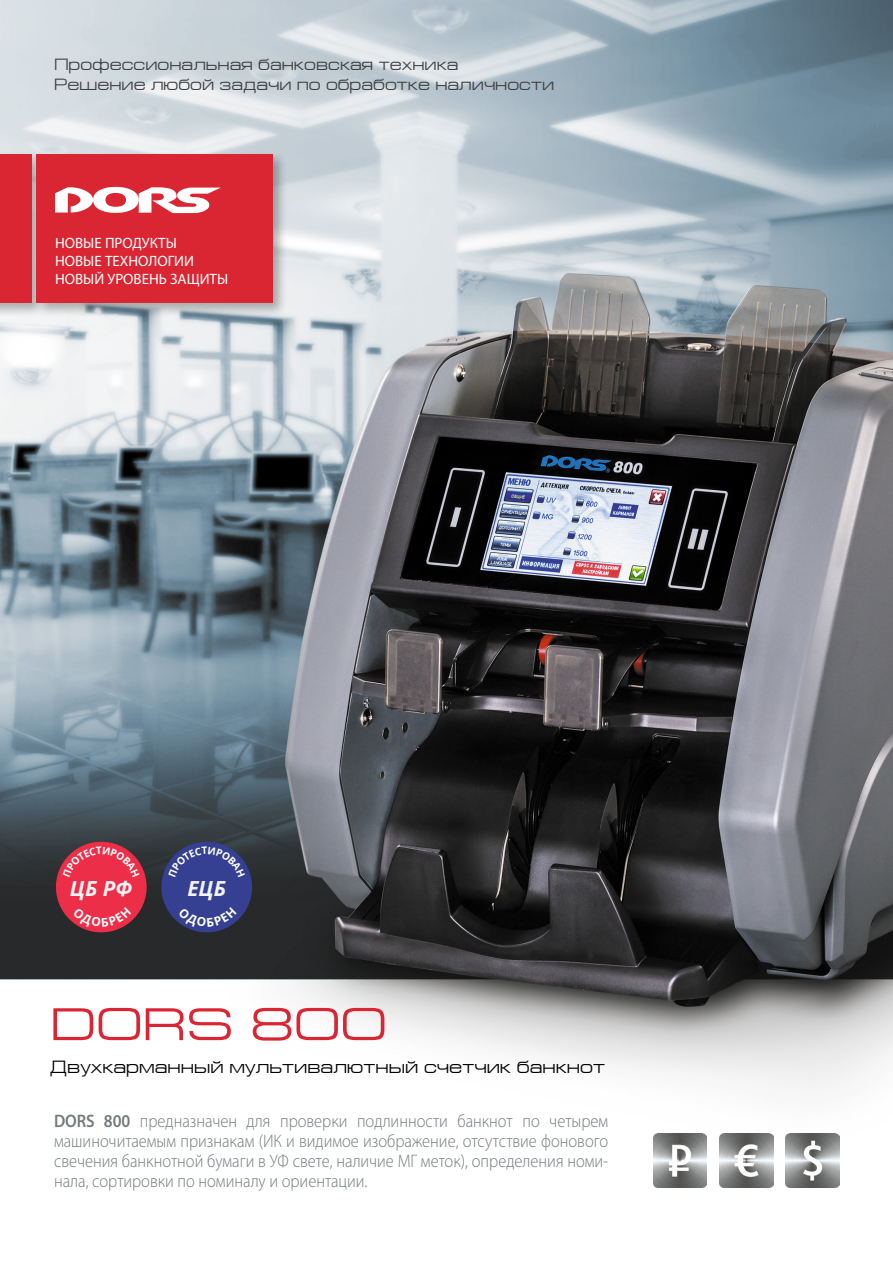
<style>
.page{position:relative;width:893px;height:1263px;background:#fff}
.page>*{position:absolute;margin:0;border:0;box-sizing:border-box;transform-origin:0 0}
.t1{font:45.9px "Europe Ext";color:#da2532;scale:1.11 1}
.t2{font:italic 700 20.85px "Noto Sans";color:#f3f3f3}
.t3{font:300 18.15px/39.6px "Myriad Pro";color:#747a7c;scale:.91 1}
.t4{font:600 18.15px "Myriad Pro";color:#747a7c;scale:.91 1}
.t5{font:18px "Europe Ext";color:#000}
.t6{font:16.5px/19.8px "Europe Ext";color:#3c3e40}
.t7{font:15px/18px "Myriad Pro";color:#fff}
</style>
<div class="page">
<img style="left:0;top:0;width:893px;height:1188px">
<div style="left:0;top:151px;width:46px;height:167px;background:#000;opacity:.3"></div>
<div style="left:0;top:154px;width:31px;height:149px;background:#da2532"></div>
<div style="left:34px;top:151px;width:254px;height:167px;background:#000;opacity:.3"></div>
<div style="left:37px;top:154px;width:236px;height:149px;background:#da2532"></div>
<svg style="left:55px;top:187px;width:166px;height:26px"></svg>
<img style="left:786px;top:1134px;width:53px;height:53px">
<img style="left:719px;top:1134px;width:54px;height:53px">
<img style="left:653px;top:1134px;width:54px;height:53px">
<svg style="left:56px;top:842px;width:91px;height:90px;background:#c32e44"></svg>
<svg style="left:161px;top:842px;width:91px;height:90px;background:#333c7d"></svg>
<p class="t6" style="left:54px;top:55px;width:502px">Профессиональная банковская техника<br>Решение любой задачи по обработке наличности</p>
<p class="t7" style="left:55px;top:234px;width:175px">НОВЫЕ ПРОДУКТЫ<br>НОВЫЕ ТЕХНОЛОГИИ<br>НОВЫЙ УРОВЕНЬ ЗАЩИТЫ</p>
<p class="t2" style="left:70px;top:874px;width:64px">ЦБ РФ</p>
<p class="t2" style="left:187px;top:874px;width:40px">ЕЦБ</p>
<h1 class="t1" style="left:50px;top:999px;width:305px">DORS 800</h1>
<p class="t5" style="left:50px;top:1057px;width:557px">Двухкарманный мультивалютный счетчик банкнот</p>
<p class="t3" style="left:457px;top:1102px;width:62px">банкнот</p>
<p class="t4" style="left:54px;top:1111px;width:46px">DORS</p>
<p class="t3" style="left:54px;top:1121px;width:610px">машиночитаемым признакам (ИК и видимое изображение, отсутствие фонового нала, сортировки по номиналу и ориентации.</p>
<p class="t4" style="left:104px;top:1111px;width:31px">800</p>
<p class="t3" style="left:140px;top:1102px;width:108px">предназначен</p>
<p class="t3" style="left:280px;top:1102px;width:76px">проверки</p>
<p class="t3" style="left:357px;top:1102px;width:101px">подлинности</p>
<p class="t3" style="left:522px;top:1102px;width:21px">по</p>
<p class="t3" style="left:549px;top:1102px;width:66px">четырем</p>
<p class="t3" style="left:247px;top:1102px;width:28px">для</p>
<p class="t3" style="left:54px;top:1141px;width:610px">свечения банкнотной бумаги в УФ свете, наличие МГ меток ,) определения номи-</p>
</div>
